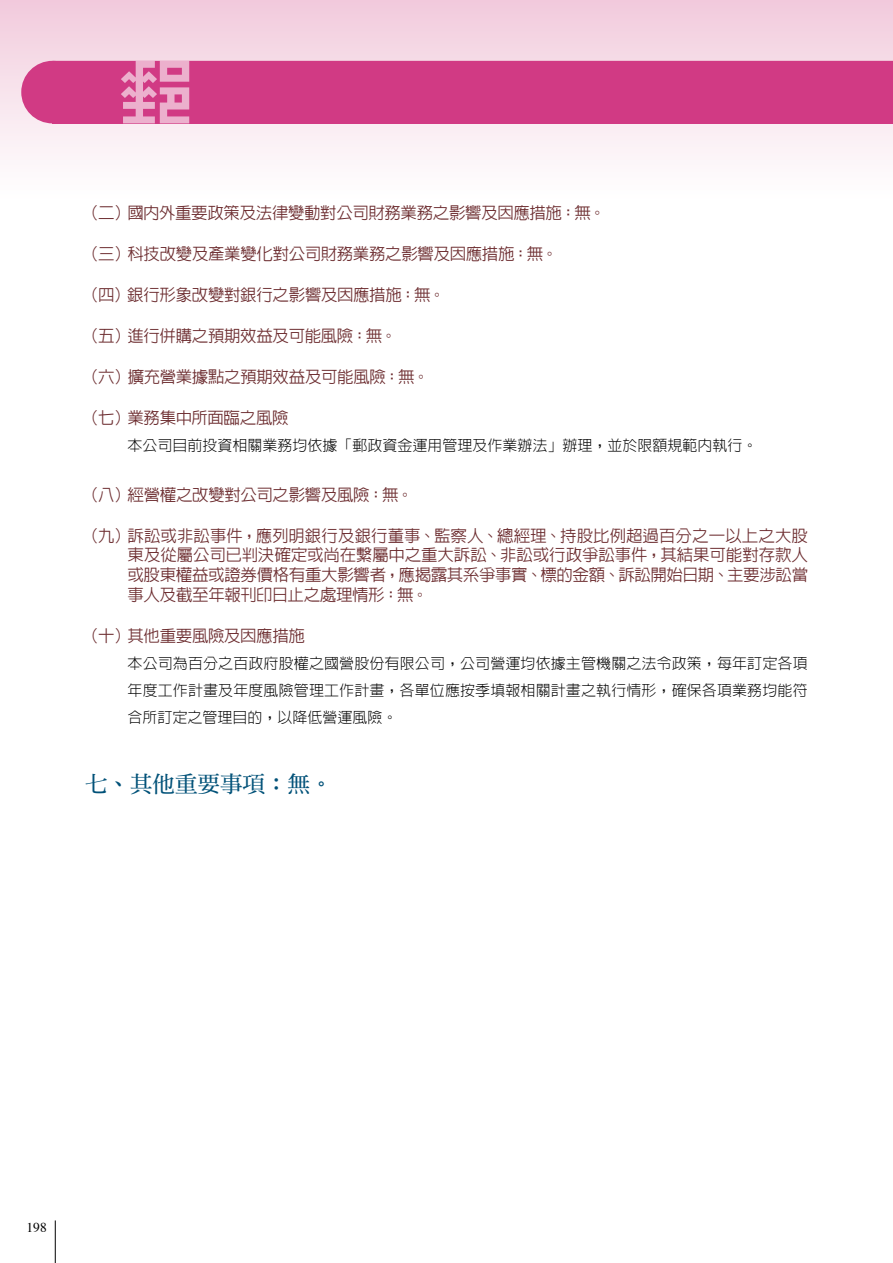
<style>
.page{position:relative;width:893px;height:1263px;background:#fff}
.page>*{position:absolute;margin:0;border:0;box-sizing:border-box;transform-origin:0 0}
.t1{font:22.5px "DF Ming Std W7";color:#005178}
.t2{font:500 16.5px/19.8px "AR Hei B5";letter-spacing:-.025em;color:#6c2c2f;text-align:justify}
.t3{font:300 15px/27px "AR Hei B5";color:#000;text-align:justify}
.t4{font:13.5px "Times";color:#000}
</style>
<div class="page">
<div style="left:0;top:0;width:893px;height:200px;background:linear-gradient(to bottom,#f1c7da,#fefefe)"></div>
<div style="left:24px;top:63px;width:58px;height:58px;background:#d13a84;border-radius:50%"></div>
<div style="left:21px;top:61px;width:63px;height:62px;border:4px solid #d13a84;border-radius:50%"></div>
<div style="left:53px;top:61px;width:840px;height:62px;background:#d13a84"></div>
<svg style="left:121px;top:61px;width:68px;height:62px"></svg>
<hr style="left:892px;top:0;width:1px;height:204px;background:#fff">
<hr style="left:55px;top:1220px;width:1px;height:43px;background:#000">
<p class="t2" style="left:82px;top:202px;width:525px">（二）國內外重要政策及法律變動對公司財務業務之影響及因應措施：無。</p>
<p class="t2" style="left:82px;top:244px;width:477px">（三）科技改變及產業變化對公司財務業務之影響及因應措施：無。</p>
<p class="t2" style="left:82px;top:285px;width:365px">（四）銀行形象改變對銀行之影響及因應措施：無。</p>
<p class="t2" style="left:82px;top:326px;width:316px">（五）進行併購之預期效益及可能風險：無。</p>
<p class="t2" style="left:82px;top:367px;width:349px">（六）擴充營業據點之預期效益及可能風險：無。</p>
<p class="t2" style="left:82px;top:408px;width:208px">（七）業務集中所面臨之風險</p>
<p class="t3" style="left:128px;top:432px;width:631px">本公司目前投資相關業務均依據「郵政資金運用管理及作業辦法」辦理，並於限額規範內執行。</p>
<p class="t2" style="left:82px;top:484px;width:332px">（八）經營權之改變對公司之影響及風險：無。</p>
<p class="t2" style="left:128px;top:525px;width:682px;text-indent:-45px">（九）訴訟或非訟事件，應列明銀行及銀行董事、監察人、總經理、持股比例超過百分之一以上之大股東及從屬公司已判決確定或尚在繫屬中之重大訴訟、非訟或行政爭訟事件，其結果可能對存款人或股東權益或證券價格有重大影響者，應揭露其系爭事實、標的金額、訴訟開始日期、主要涉訟當事人及截至年報刊印日止之處理情形：無。</p>
<p class="t2" style="left:82px;top:626px;width:224px">（十）其他重要風險及因應措施</p>
<p class="t3" style="left:128px;top:650px;width:682px">本公司為百分之百政府股權之國營股份有限公司，公司營運均依據主管機關之法令政策，每年訂定各項年度工作計畫及年度風險管理工作計畫，各單位應按季填報相關計畫之執行情形，確保各項業務均能符合所訂定之管理目的，以降低營運風險。</p>
<h1 class="t1" style="left:85px;top:771px;width:249px">七、其他重要事項：無。</h1>
<p class="t4" style="left:27px;top:1214px;width:22px">198</p>
</div>
